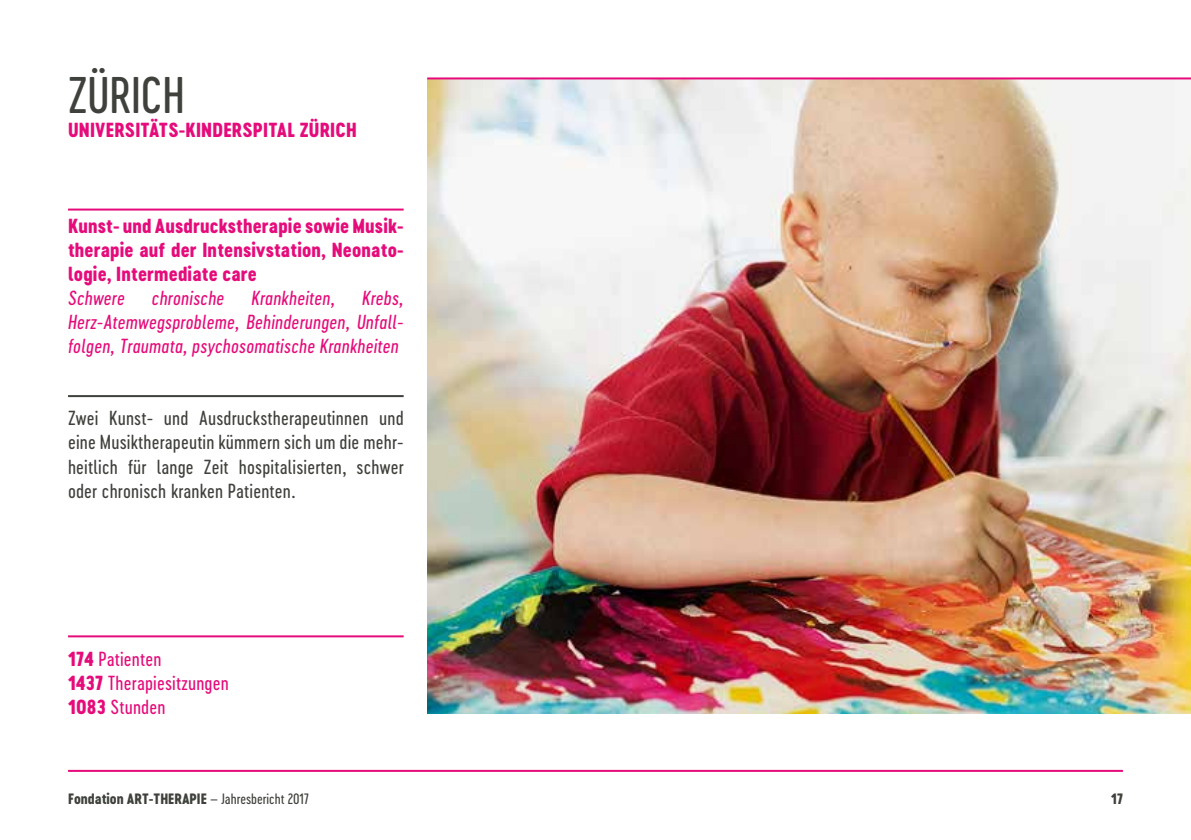
<style>
.page{position:relative;width:1191px;height:840px;background:#fff}
.page>*{position:absolute;margin:0;border:0;box-sizing:border-box;transform-origin:0 0}
.t1{font:48px "Cervo Neue Regular Neue";color:#3f413c}
.t2{font:19px/24px "Cervo Neue Regular Neue";letter-spacing:.01em;color:#3f413c;text-align:justify}
.t3{font:19px/24px "Cervo Neue Extra Bold Neue";letter-spacing:.01em;color:#e60b7a;text-align:justify}
.t4{font:italic 19px/24px "Cervo Neue Regular Neue";letter-spacing:.01em;color:#e60b7a;text-align:justify}
.t5{font:19px/24px "Cervo Neue Regular Neue";letter-spacing:.01em;color:#e60b7a}
.t6{font:14px "Cervo Neue Extra Bold Neue";color:#3f413c}
.s1{font-family:"Cervo Neue Extra Bold Neue"}
.s2{font-family:"Cervo Neue Regular Neue"}
</style>
<div class="page">
<hr style="left:68px;top:769px;width:1055px;height:2px;background:#e60b7a">
<hr style="left:68px;top:208px;width:336px;height:2px;background:#e60b7a">
<hr style="left:68px;top:395px;width:336px;height:2px;background:#3f413c">
<hr style="left:68px;top:635px;width:336px;height:2px;background:#e60b7a">
<img style="left:427px;top:79px;width:764px;height:634px">
<hr style="left:427px;top:77px;width:764px;height:2px;background:#e60b7a">
<h1 class="t1" style="left:68px;top:64px;width:119px">ZÜRICH</h1>
<p class="t3" style="left:68px;top:118px;width:290px">UNIVERSITÄTS-KINDERSPITAL ZÜRICH</p>
<p class="t3" style="left:68px;top:214px;width:337px">Kunst- und Ausdruckstherapie sowie Musik&shy;therapie auf der Intensivstation, Neonato&shy;logie, Intermediate care</p>
<p class="t4" style="left:68px;top:286px;width:58px">Schwere</p>
<p class="t4" style="left:152px;top:286px;width:74px">chronische</p>
<p class="t4" style="left:251px;top:286px;width:85px">Krankheiten,</p>
<p class="t4" style="left:68px;top:286px;width:337px;text-indent:294px">Krebs, Herz-Atemwegsprobleme, Behinderungen, Unfall&shy;folgen, Traumata, psychosomatische Krankheiten</p>
<p class="t2" style="left:68px;top:406px;width:337px">Zwei Kunst- und Ausdruckstherapeutinnen und eine Musiktherapeutin kümmern sich um die mehr&shy;heitlich für lange Zeit hospitalisierten, schwer oder chronisch kranken Patienten.</p>
<p class="t5" style="left:68px;top:646px;width:162px"><span class="s1">174</span> Patienten<br><span class="s1">1437</span> Therapiesitzungen<br><span class="s1">1083</span> Stunden</p>
<p class="t6" style="left:68px;top:788px;width:242px">Fondation ART-THERAPIE <span class="s2">– Jahresbericht 2017</span></p>
<p class="t6" style="left:1111px;top:788px;width:13px">17</p>
</div>
